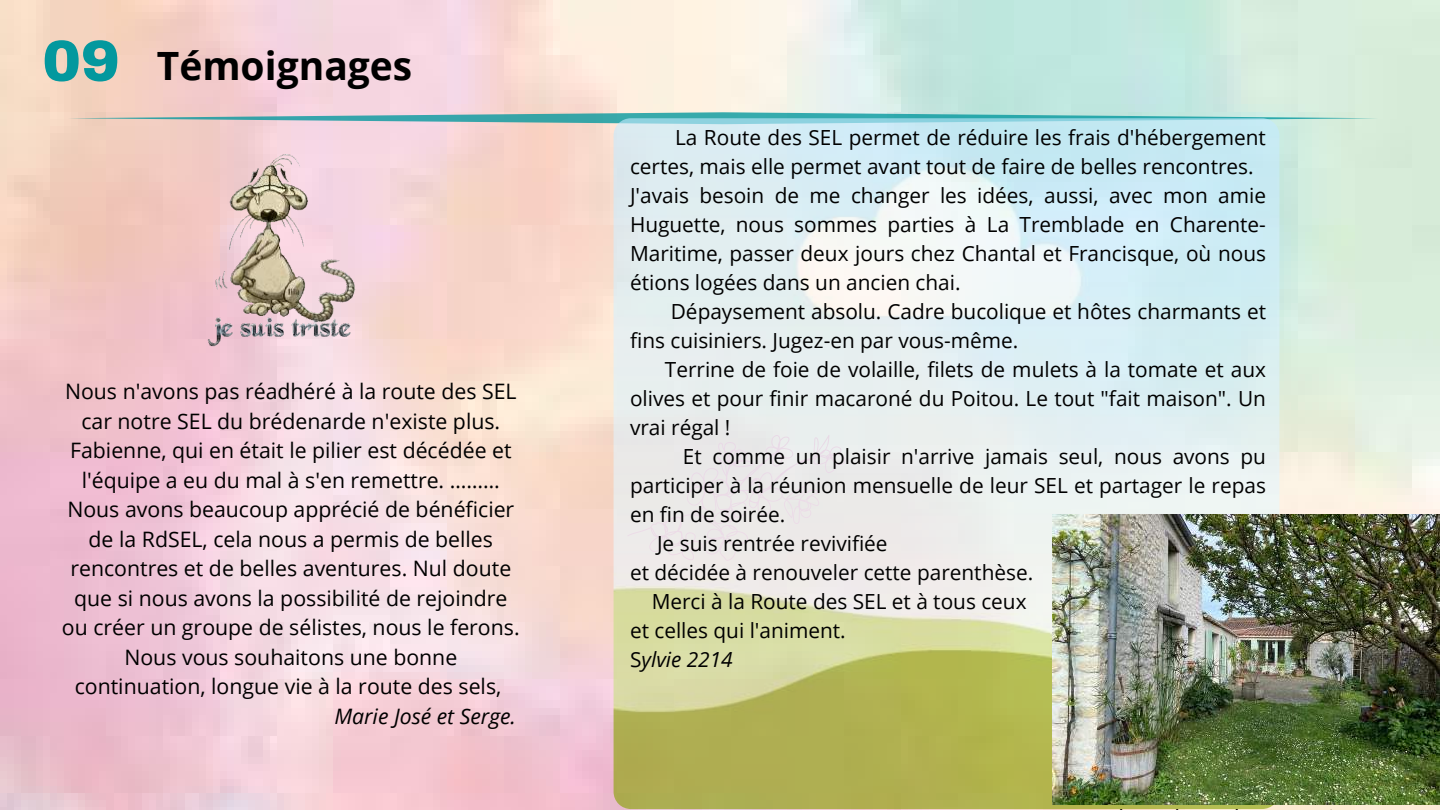
<style>
.page{position:relative;width:1440px;height:810px;background:#fff}
.page>*{position:absolute;margin:0;border:0;box-sizing:border-box;transform-origin:0 0}
.t1{font:700 39px "Open Sans";color:#000}
.t2{font:21.3px/29.5px "Open Sans";color:#000;text-align:center}
.t3{font:italic 21.3px "Open Sans";color:#000}
.t4{font:20.8px/29px "Open Sans";color:#000}
.t5{font:italic 20.8px "Open Sans";color:#000}
.s1{font-family:"Archivo";font-weight:900;font-size:58px;color:#03989e}
.s2{font-style:normal}
</style>
<div class="page">
<svg style="left:67px;top:112px;width:1311px;height:12px"></svg>
<img style="left:614px;top:118px;width:665px;height:691px">
<img style="left:1052px;top:514px;width:388px;height:291px">
<img style="left:184px;top:148px;width:187px;height:207px">
<h1 class="t1" style="left:42px;top:38px;width:372px"><span class="s1">09</span> Témoignages</h1>
<p class="t2" style="left:62px;top:376px;width:459px">Nous n'avons pas réadhéré à la route des SEL car notre SEL du brédenarde n'existe plus.<br>Fabienne, qui en était le pilier est décédée et l'équipe a eu du mal à s'en remettre. ……… Nous avons beaucoup apprécié de bénéficier de la RdSEL, cela nous a permis de belles rencontres et de belles aventures. Nul doute que si nous avons la possibilité de rejoindre ou créer un groupe de sélistes, nous le ferons.<br>Nous vous souhaitons une bonne continuation, longue vie à la route des sels,</p>
<p class="t3" style="left:334px;top:701px;width:183px">Marie José et Serge.</p>
<p class="t4" style="left:630px;top:122px;width:637px;text-indent:45px">La Route des SEL permet de réduire les frais d'hébergement certes, mais elle permet avant tout de faire de belles rencontres.<br>J'avais besoin de me changer les idées, aussi, avec mon amie Huguette, nous sommes parties à La Tremblade en Charente-Maritime, passer deux jours chez Chantal et Francisque, où nous étions logées dans un ancien chai.</p>
<p class="t4" style="left:630px;top:296px;width:638px;text-indent:41px">Dépaysement absolu. Cadre bucolique et hôtes charmants et fins cuisiniers. Jugez-en par vous-même.</p>
<p class="t4" style="left:630px;top:354px;width:638px;text-align:justify;text-indent:35px">Terrine de foie de volaille, filets de mulets à la tomate et aux olives et pour finir macaroné du Poitou. Le tout "fait maison". Un vrai régal !</p>
<p class="t4" style="left:683px;top:441px;width:585px">Et comme un plaisir n'arrive jamais seul, nous avons pu</p>
<p class="t4" style="left:630px;top:470px;width:637px">participer à la réunion mensuelle de leur SEL et partager le repas</p>
<p class="t4" style="left:630px;top:499px;width:157px">en fin de soirée.</p>
<p class="t4" style="left:657px;top:528px;width:232px">Je suis rentrée revivifiée</p>
<p class="t4" style="left:630px;top:557px;width:405px">et décidée à renouveler cette parenthèse.</p>
<p class="t4" style="left:652px;top:586px;width:376px">Merci à la Route des SEL et à tous ceux</p>
<p class="t4" style="left:630px;top:615px;width:217px">et celles qui l'animent.</p>
<p class="t5" style="left:630px;top:645px;width:104px"><span class="s2">S</span>ylvie 2214</p>
</div>
